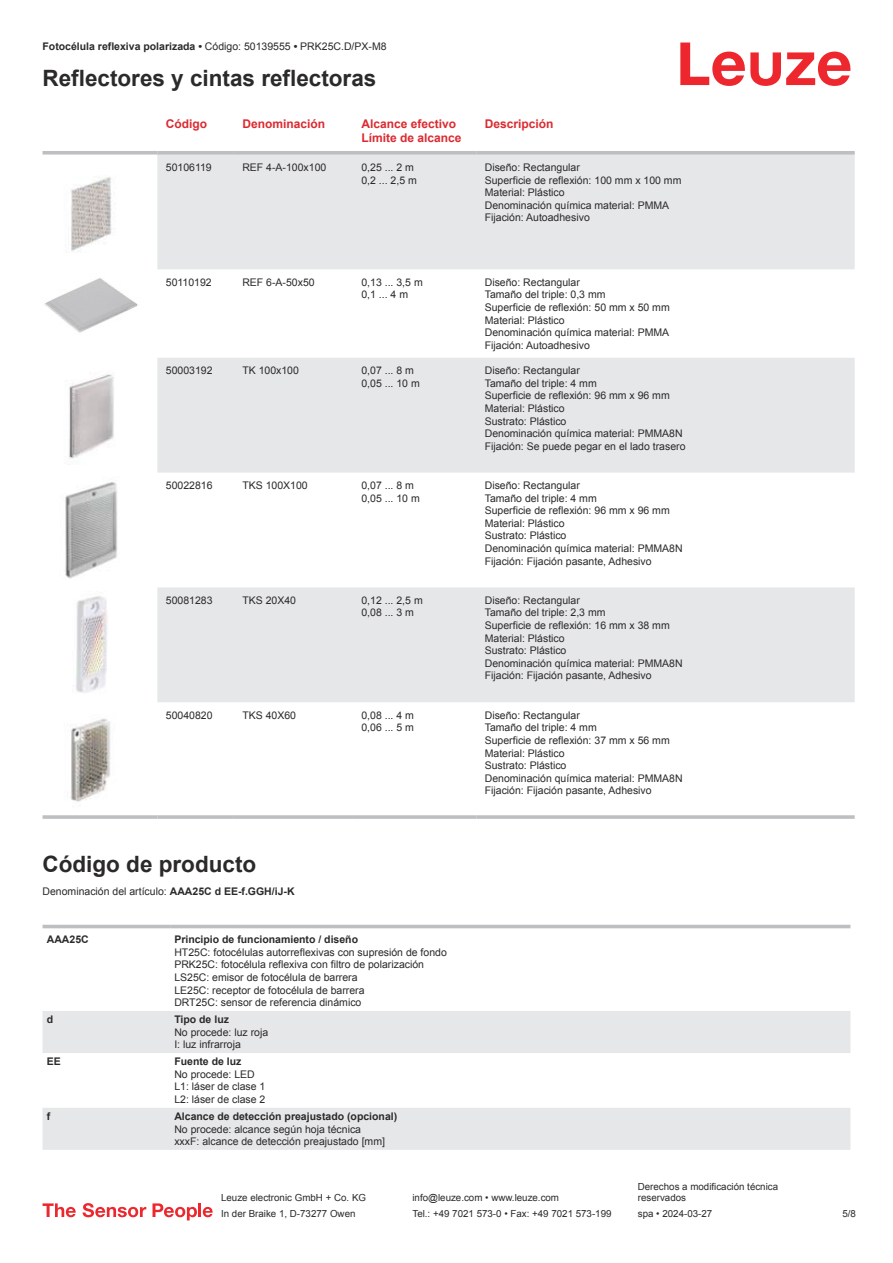
<style>
.page{position:relative;width:893px;height:1263px;background:#fff}
.page>*{position:absolute;margin:0;border:0;box-sizing:border-box;transform-origin:0 0}
.t1{font:700 22.5px "Arial";color:#2b292a}
.t2{font:700 12px/14.4px "Arial";color:#db2a30}
.t3{font:10.5px/12.6px "Arial";color:#2b292a}
.t4{font:700 10.5px "Arial";color:#2b292a}
.t5{font:9.75px/11.7px "Arial";color:#2b292a}
.s1{font-weight:400}
.s2{font-weight:700}
</style>
<div class="page">
<svg style="left:680px;top:43px;width:170px;height:43px"></svg>
<svg style="left:157px;top:155px;width:698px;height:547px;fill:#e6e7e9"></svg>
<svg style="left:43px;top:151px;width:114px;height:4px"></svg>
<svg style="left:157px;top:151px;width:77px;height:4px"></svg>
<svg style="left:234px;top:151px;width:119px;height:4px"></svg>
<svg style="left:353px;top:151px;width:123px;height:4px"></svg>
<svg style="left:476px;top:151px;width:379px;height:4px;background:#c1c3c5"></svg>
<svg style="left:43px;top:815px;width:114px;height:4px"></svg>
<hr style="left:157px;top:815px;width:77px;height:4px;background:#c6c8c9">
<svg style="left:234px;top:815px;width:119px;height:4px"></svg>
<svg style="left:353px;top:815px;width:123px;height:4px"></svg>
<hr style="left:476px;top:815px;width:379px;height:4px;background:#c6c8c9">
<img style="left:71px;top:177px;width:41px;height:75px">
<img style="left:44px;top:278px;width:94px;height:55px">
<img style="left:69px;top:374px;width:45px;height:85px">
<img style="left:65px;top:482px;width:53px;height:97px">
<img style="left:73px;top:596px;width:34px;height:97px">
<img style="left:70px;top:718px;width:41px;height:84px">
<div style="left:43px;top:924px;width:807px;height:5px;background:#ececed"></div>
<svg style="left:43px;top:1011px;width:807px;height:139px;fill:#e6e7e9"></svg>
<hr style="left:43px;top:925px;width:127px;height:3px;background:#bdbfc1">
<hr style="left:170px;top:925px;width:680px;height:3px;background:#bdbfc1">
<svg style="left:43px;top:1203px;width:33px;height:14px"></svg>
<svg style="left:83px;top:1203px;width:63px;height:14px"></svg>
<svg style="left:153px;top:1203px;width:44px;height:17px"></svg>
<hr style="left:198px;top:1203px;width:3px;height:14px;background:#ed272d">
<svg style="left:203px;top:1207px;width:10px;height:10px"></svg>
<p class="t4" style="left:43px;top:43px;width:346px">Fotocélula reflexiva polarizada • <span class="s1">Código: 50139555</span> • <span class="s1">PRK25C.D/PX-M8</span></p>
<h1 class="t1" style="left:43px;top:70px;width:335px">Reflectores y cintas reflectoras</h1>
<p class="t2" style="left:166px;top:117px;width:43px">Código</p>
<p class="t2" style="left:242px;top:117px;width:84px">Denominación</p>
<p class="t2" style="left:361px;top:117px;width:102px">Alcance efectivo<br>Límite de alcance</p>
<p class="t2" style="left:485px;top:117px;width:70px">Descripción</p>
<p class="t3" style="left:166px;top:162px;width:47px">50106119</p>
<p class="t3" style="left:242px;top:162px;width:86px">REF 4-A-100x100</p>
<p class="t3" style="left:361px;top:162px;width:57px">0,25 ... 2 m<br>0,2 ... 2,5 m</p>
<p class="t3" style="left:485px;top:162px;width:198px">Diseño: Rectangular<br>Superficie de reflexión: 100 mm x 100 mm<br>Material: Plástico<br>Denominación química material: PMMA<br>Fijación: Autoadhesivo</p>
<p class="t3" style="left:166px;top:277px;width:47px">50110192</p>
<p class="t3" style="left:242px;top:277px;width:74px">REF 6-A-50x50</p>
<p class="t3" style="left:361px;top:277px;width:63px">0,13 ... 3,5 m<br>0,1 ... 4 m</p>
<p class="t3" style="left:485px;top:277px;width:186px">Diseño: Rectangular<br>Tamaño del triple: 0,3 mm<br>Superficie de reflexión: 50 mm x 50 mm<br>Material: Plástico<br>Denominación química material: PMMA<br>Fijación: Autoadhesivo</p>
<p class="t3" style="left:166px;top:365px;width:48px">50003192</p>
<p class="t3" style="left:242px;top:365px;width:58px">TK 100x100</p>
<p class="t3" style="left:361px;top:365px;width:60px">0,07 ... 8 m<br>0,05 ... 10 m</p>
<p class="t3" style="left:485px;top:365px;width:202px">Diseño: Rectangular<br>Tamaño del triple: 4 mm<br>Superficie de reflexión: 96 mm x 96 mm<br>Material: Plástico<br>Sustrato: Plástico<br>Denominación química material: PMMA8N<br>Fijación: Se puede pegar en el lado trasero</p>
<p class="t3" style="left:166px;top:480px;width:48px">50022816</p>
<p class="t3" style="left:242px;top:480px;width:67px">TKS 100X100</p>
<p class="t3" style="left:361px;top:480px;width:60px">0,07 ... 8 m<br>0,05 ... 10 m</p>
<p class="t3" style="left:485px;top:480px;width:199px">Diseño: Rectangular<br>Tamaño del triple: 4 mm<br>Superficie de reflexión: 96 mm x 96 mm<br>Material: Plástico<br>Sustrato: Plástico<br>Denominación química material: PMMA8N<br>Fijación: Fijación pasante, Adhesivo</p>
<p class="t3" style="left:166px;top:595px;width:48px">50081283</p>
<p class="t3" style="left:242px;top:595px;width:55px">TKS 20X40</p>
<p class="t3" style="left:361px;top:595px;width:63px">0,12 ... 2,5 m<br>0,08 ... 3 m</p>
<p class="t3" style="left:485px;top:595px;width:199px">Diseño: Rectangular<br>Tamaño del triple: 2,3 mm<br>Superficie de reflexión: 16 mm x 38 mm<br>Material: Plástico<br>Sustrato: Plástico<br>Denominación química material: PMMA8N<br>Fijación: Fijación pasante, Adhesivo</p>
<p class="t3" style="left:166px;top:710px;width:48px">50040820</p>
<p class="t3" style="left:242px;top:710px;width:55px">TKS 40X60</p>
<p class="t3" style="left:361px;top:710px;width:54px">0,08 ... 4 m<br>0,06 ... 5 m</p>
<p class="t3" style="left:485px;top:710px;width:199px">Diseño: Rectangular<br>Tamaño del triple: 4 mm<br>Superficie de reflexión: 37 mm x 56 mm<br>Material: Plástico<br>Sustrato: Plástico<br>Denominación química material: PMMA8N<br>Fijación: Fijación pasante, Adhesivo</p>
<h1 class="t1" style="left:43px;top:855px;width:215px">Código de producto</h1>
<p class="t3" style="left:43px;top:885px;width:254px">Denominación del artículo: <span class="s2">AAA25C d EE-f.GGH/iJ-K</span></p>
<p class="t4" style="left:47px;top:935px;width:43px">AAA25C</p>
<p class="t4" style="left:174px;top:935px;width:185px">Principio de funcionamiento / diseño</p>
<p class="t3" style="left:174px;top:947px;width:274px">HT25C: fotocélulas autorreflexivas con supresión de fondo PRK25C: fotocélula reflexiva con filtro de polarización LS25C: emisor de fotocélula de barrera<br>LE25C: receptor de fotocélula de barrera<br>DRT25C: sensor de referencia dinámico</p>
<p class="t4" style="left:47px;top:1015px;width:8px">d</p>
<p class="t4" style="left:174px;top:1015px;width:56px">Tipo de luz</p>
<p class="t3" style="left:174px;top:1027px;width:95px">No procede: luz roja<br>I: luz infrarroja</p>
<p class="t4" style="left:47px;top:1057px;width:16px">EE</p>
<p class="t4" style="left:174px;top:1057px;width:69px">Fuente de luz</p>
<p class="t3" style="left:174px;top:1069px;width:93px">No procede: LED<br>L1: láser de clase 1<br>L2: láser de clase 2</p>
<p class="t4" style="left:47px;top:1112px;width:5px">f</p>
<p class="t4" style="left:174px;top:1112px;width:224px">Alcance de detección preajustado (opcional)</p>
<p class="t3" style="left:174px;top:1123px;width:212px">No procede: alcance según hoja técnica xxxF: alcance de detección preajustado [mm]</p>
<p class="t5" style="left:221px;top:1193px;width:146px">Leuze electronic GmbH + Co. KG</p>
<p class="t5" style="left:412px;top:1193px;width:148px">info@leuze.com • www.leuze.com</p>
<p class="t5" style="left:638px;top:1181px;width:142px">Derechos a modificación técnica reservados</p>
<p class="t5" style="left:221px;top:1209px;width:136px">In der Braike 1, D-73277 Owen</p>
<p class="t5" style="left:412px;top:1209px;width:201px">Tel.: +49 7021 573-0 • Fax: +49 7021 573-199</p>
<p class="t5" style="left:638px;top:1209px;width:76px">spa • 2024-03-27</p>
<p class="t5" style="left:842px;top:1209px;width:15px">5 /8</p>
</div>
